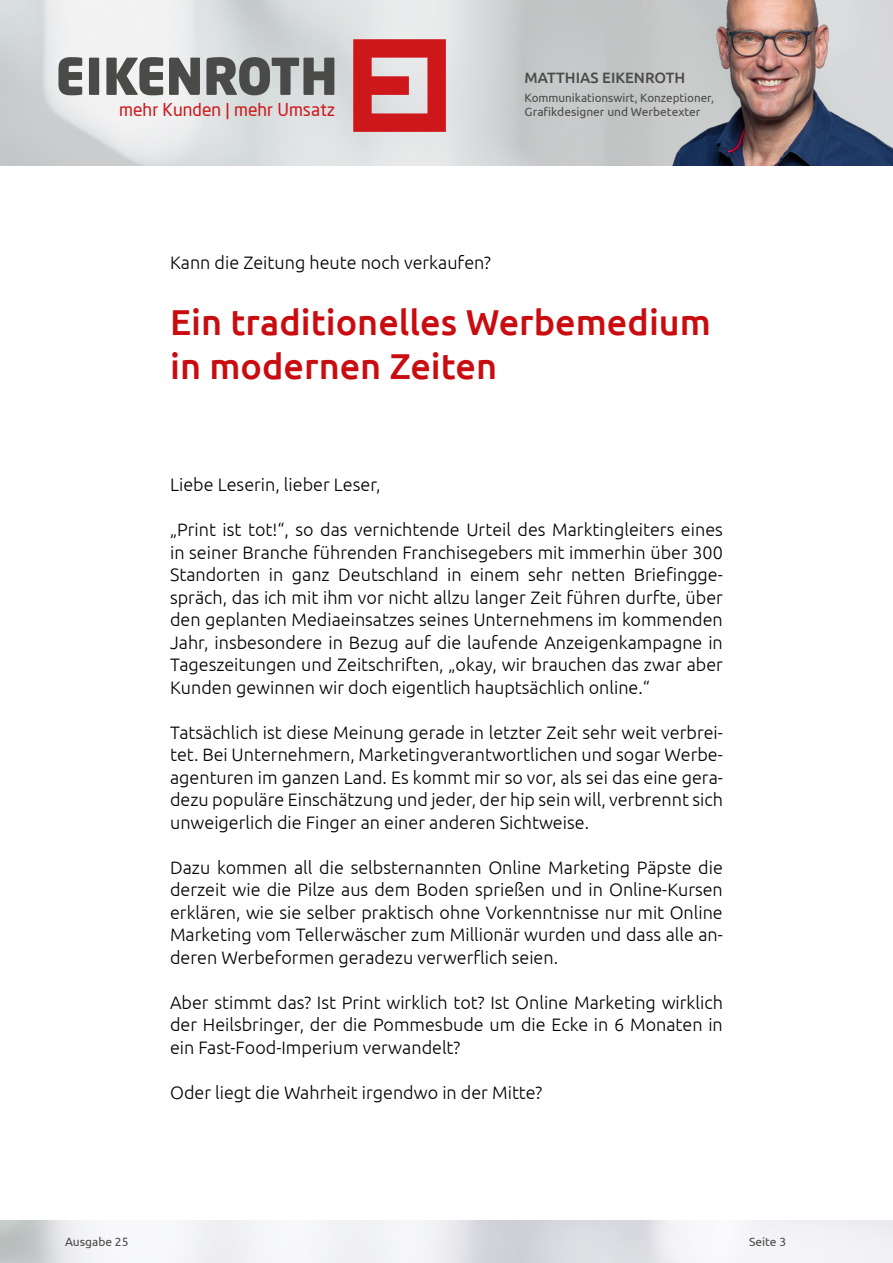
<style>
.page{position:relative;width:893px;height:1263px;background:#fff}
.page>*{position:absolute;margin:0;border:0;box-sizing:border-box;transform-origin:0 0}
.t1{font:500 36px/43.5px "Ubuntu";color:#c90c0f}
.t2{font:300 18px/22.5px "Ubuntu";color:#000;text-align:justify}
.t3{font:17.4px "Neo Sans";color:#cd171a}
.t4{font:500 15px "Ubuntu";color:#4a4a49}
.t5{font:12px "Ubuntu";color:#4a4a49}
</style>
<div class="page">
<svg style="left:0;top:0;width:627px;height:166px"></svg>
<img style="left:627px;top:0;width:266px;height:166px">
<svg style="left:353px;top:39px;width:93px;height:93px"></svg>
<svg style="left:58px;top:57px;width:24px;height:38px"></svg>
<svg style="left:89px;top:58px;width:10px;height:37px"></svg>
<svg style="left:106px;top:57px;width:57px;height:38px"></svg>
<svg style="left:169px;top:58px;width:31px;height:37px"></svg>
<svg style="left:206px;top:57px;width:128px;height:38px"></svg>
<p class="t4" style="left:525px;top:68px;width:162px">MATTHIAS EIKENROTH</p>
<p class="t5" style="left:525px;top:90px;width:191px">Kommunikationswirt, Konzeptioner,</p>
<p class="t3" style="left:119px;top:99px;width:217px">mehr Kunden | mehr Umsatz</p>
<p class="t5" style="left:525px;top:104px;width:177px">Grafikdesigner und Werbetexter</p>
<p class="t2" style="left:170px;top:251px;width:322px">Kann die Zeitung heute noch verkaufen?</p>
<h1 class="t1" style="left:170px;top:299px;width:542px">Ein traditionelles Werbemedium in modernen Zeiten</h1>
<p class="t2" style="left:170px;top:473px;width:212px">Liebe Leserin, lieber Leser,</p>
<p class="t2" style="left:170px;top:518px;width:554px">„Print ist tot!“, so das vernichtende Urteil des Marktingleiters eines in seiner Branche führenden Franchisegebers mit immerhin über 300<br>Standorten in ganz Deutschland in einem sehr netten Briefingge&shy;spräch, das ich mit ihm vor nicht allzu langer Zeit führen durfte, über den geplanten Mediaeinsatzes seines Unternehmens im kommenden Jahr, insbesondere in Bezug auf die laufende Anzeigenkampagne in Tageszeitungen und Zeitschriften, „okay, wir brauchen das zwar aber Kunden gewinnen wir doch eigentlich hauptsächlich online.“</p>
<p class="t2" style="left:170px;top:720px;width:554px">Tatsächlich ist diese Meinung gerade in letzter Zeit sehr weit verbrei&shy;tet. Bei Unternehmern, Marketingverantwortlichen und sogar Werbe&shy;agenturen im ganzen Land. Es kommt mir so vor, als sei das eine gera&shy;dezu populäre Einschätzung und jeder, der hip sein will, verbrennt sich unweigerlich die Finger an einer anderen Sichtweise.</p>
<p class="t2" style="left:170px;top:855px;width:554px">Dazu kommen all die selbsternannten Online Marketing Päpste die derzeit wie die Pilze aus dem Boden sprießen und in Online-Kursen erklären, wie sie selber praktisch ohne Vorkenntnisse nur mit Online Marketing vom Tellerwäscher zum Millionär wurden und dass alle an&shy;deren Werbeformen geradezu verwerflich seien.</p>
<p class="t2" style="left:170px;top:990px;width:554px">Aber stimmt das? Ist Print wirklich tot? Ist Online Marketing wirklich der Heilsbringer, der die Pommesbude um die Ecke in 6 Monaten in ein Fast-Food-Imperium verwandelt?</p>
<p class="t2" style="left:170px;top:1080px;width:374px">Oder liegt die Wahrheit irgendwo in der Mitte?</p>
<p class="t5" style="left:65px;top:1234px;width:65px">Ausgabe 25</p>
<p class="t5" style="left:749px;top:1234px;width:39px">Seite 3</p>
</div>
